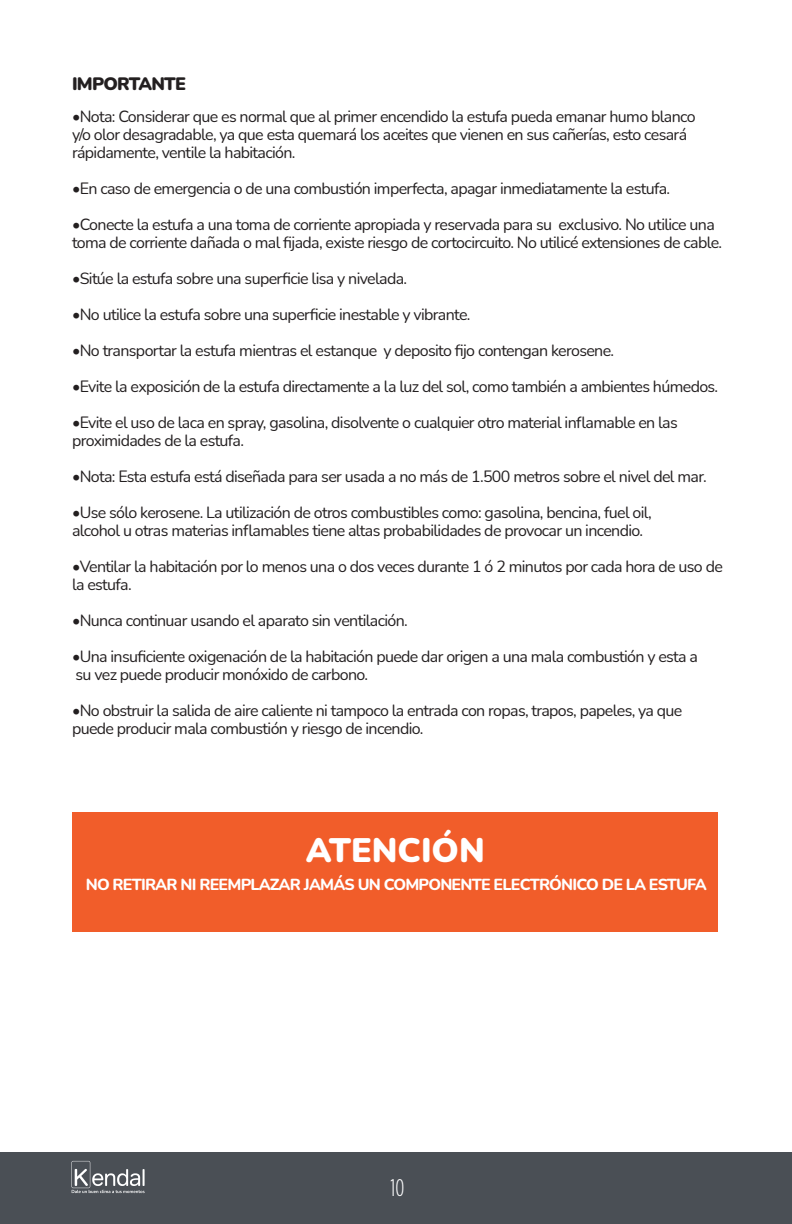
<style>
.page{position:relative;width:792px;height:1224px;background:#fff}
.page>*{position:absolute;margin:0;border:0;box-sizing:border-box;transform-origin:0 0}
.t1{font:900 34px "Nunito";color:#fff}
.t2{font:300 condensed 24px "Gotham HTF";color:#fff}
.t3{font:900 18px "Nunito";letter-spacing:-.04em;color:#231f20}
.t4{font:16px/18px "Nunito";letter-spacing:-.04em;color:#231f20}
.t5{font:800 16px "Nunito";letter-spacing:-.05em;color:#fff}
.s1{font-weight:900}
</style>
<div class="page">
<div style="left:0;top:1152px;width:792px;height:72px;background:#4a4f55"></div>
<svg style="left:71px;top:1161px;width:74px;height:32px"></svg>
<div style="left:72px;top:813px;width:646px;height:119px;background:#f15d2a"></div>
<p class="t3" style="left:72px;top:71px;width:116px">IMPORTANTE</p>
<p class="t4" style="left:72px;top:107px;width:625px"><span class="s1">•</span>Nota: Considerar que es normal que al primer encendido la estufa pueda emanar humo blanco y/o olor desagradable, ya que esta quemará los aceites que vienen en sus cañerías, esto cesará rápidamente, ventile la habitación.</p>
<p class="t4" style="left:72px;top:179px;width:600px"><span class="s1">•</span>En caso de emergencia o de una combustión imperfecta, apagar inmediatamente la estufa.</p>
<p class="t4" style="left:72px;top:215px;width:652px"><span class="s1">•</span>Conecte la estufa a una toma de corriente apropiada y reservada para su exclusivo. No utilice una toma de corriente dañada o mal fijada, existe riesgo de cortocircuito. No utilicé extensiones de cable.</p>
<p class="t4" style="left:72px;top:269px;width:337px"><span class="s1">•</span>Sitúe la estufa sobre una superficie lisa y nivelada.</p>
<p class="t4" style="left:72px;top:305px;width:400px"><span class="s1">•</span>No utilice la estufa sobre una superficie inestable y vibrante.</p>
<p class="t4" style="left:72px;top:341px;width:544px"><span class="s1">•</span>No transportar la estufa mientras el estanque y deposito fijo contengan kerosene.</p>
<p class="t4" style="left:72px;top:377px;width:648px"><span class="s1">•</span>Evite la exposición de la estufa directamente a la luz del sol, como también a ambientes húmedos.</p>
<p class="t4" style="left:72px;top:413px;width:607px"><span class="s1">•</span>Evite el uso de laca en spray, gasolina, disolvente o cualquier otro material inflamable en las proximidades de la estufa.</p>
<p class="t4" style="left:72px;top:467px;width:636px"><span class="s1">•</span>Nota: Esta estufa está diseñada para ser usada a no más de 1.500 metros sobre el nivel del mar.</p>
<p class="t4" style="left:72px;top:503px;width:581px"><span class="s1">•</span>Use sólo kerosene. La utilización de otros combustibles como: gasolina, bencina, fuel oil, alcohol u otras materias inflamables tiene altas probabilidades de provocar un incendio.</p>
<p class="t4" style="left:72px;top:557px;width:652px"><span class="s1">•</span>Ventilar la habitación por lo menos una o dos veces durante 1 ó 2 minutos por cada hora de uso de la estufa.</p>
<p class="t4" style="left:72px;top:611px;width:337px"><span class="s1">•</span>Nunca continuar usando el aparato sin ventilación.</p>
<p class="t4" style="left:72px;top:647px;width:628px"><span class="s1">•</span>Una insuficiente oxigenación de la habitación puede dar origen a una mala combustión y esta a su vez puede producir monóxido de carbono.</p>
<p class="t4" style="left:72px;top:701px;width:612px"><span class="s1">•</span>No obstruir la salida de aire caliente ni tampoco la entrada con ropas, trapos, papeles, ya que puede producir mala combustión y riesgo de incendio.</p>
<h1 class="t1" style="left:306px;top:826px;width:181px">ATENCIÓN</h1>
<p class="t5" style="left:86px;top:873px;width:623px">NO RETIRAR NI REEMPLAZAR JAMÁS UN COMPONENTE ELECTRÓNICO DE LA ESTUFA</p>
<h2 class="t2" style="left:390px;top:1175px;width:15px">10</h2>
</div>
